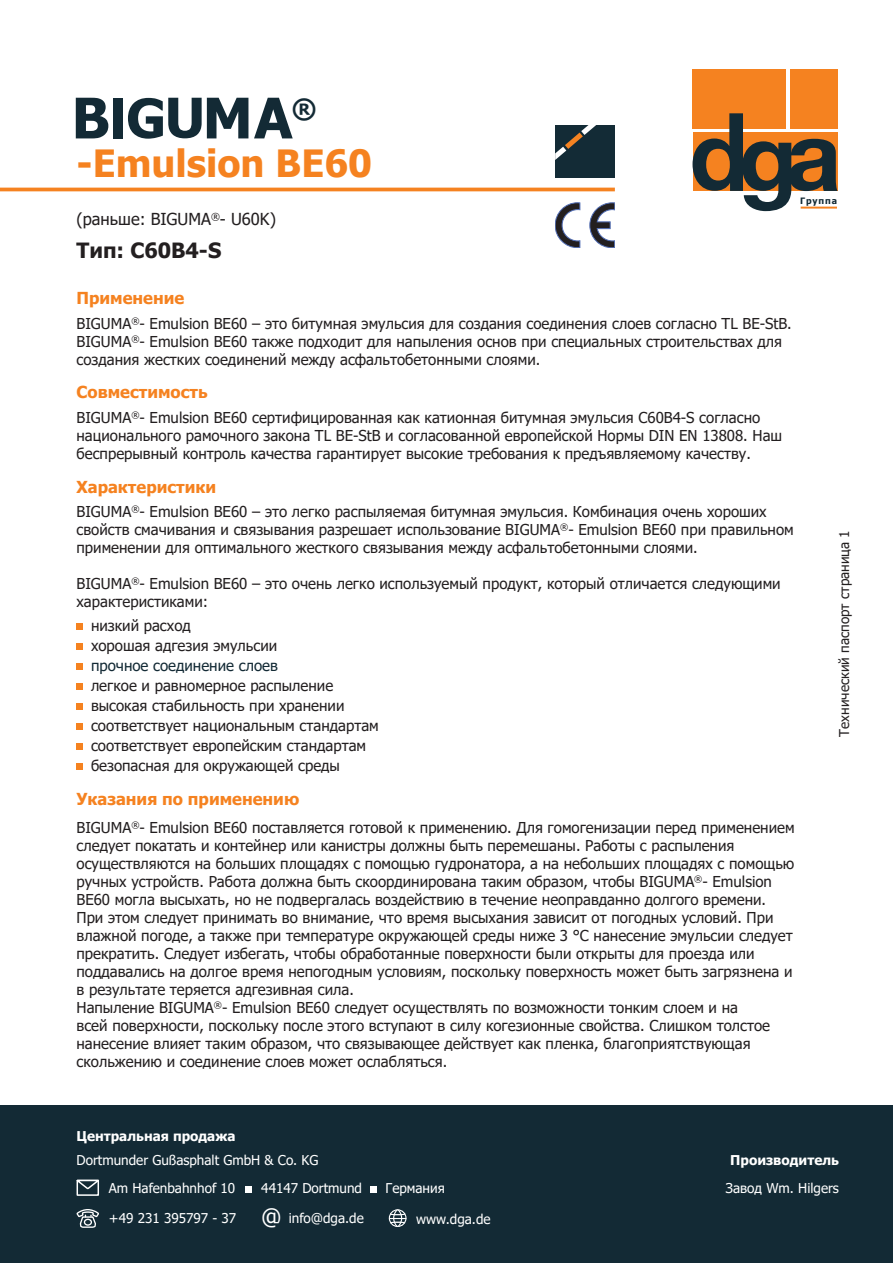
<style>
.page{position:relative;width:893px;height:1263px;background:#fff}
.page>*{position:absolute;margin:0;border:0;box-sizing:border-box;transform-origin:0 0}
.t1{font:700 37.5px "Tahoma";color:#f58220}
.t2{font:700 26.7px "Tahoma";color:#132a35}
.t3{font:700 21px "Tahoma";color:#231f20}
.t4{font:700 16.5px "Tahoma";color:#f58220}
.t5{font:16.5px "Tahoma";color:#231f20}
.t6{font:15px/18px "Tahoma";color:#231f20}
.t7{font:15px "Tahoma";color:#132a35}
.t8{font:13.5px/28.2px "Tahoma";color:#fff}
.t9{font:700 13.5px "Tahoma";color:#fff}
.t10{font:13.5px "Tahoma";color:#231f20}
.t11{font:700 8.85px "Tahoma";letter-spacing:.1em;color:#132a35}
.s1{font-size:22.5px}
</style>
<div class="page">
<hr style="left:0;top:188px;width:615px;height:3px;background:#f58220">
<div style="left:692px;top:69px;width:94px;height:59px;background:#f58220"></div>
<div style="left:790px;top:69px;width:47px;height:59px;background:#f58220"></div>
<svg style="left:692px;top:113px;width:145px;height:98px"></svg>
<div style="left:555px;top:125px;width:60px;height:52px;background:#132b36"></div>
<svg style="left:555px;top:125px;width:41px;height:35px"></svg>
<div style="left:114px;top:98px;width:9px;height:40px;background:#132a35"></div>
<svg style="left:76px;top:98px;width:32px;height:40px"></svg>
<svg style="left:128px;top:98px;width:120px;height:41px"></svg>
<svg style="left:254px;top:98px;width:39px;height:40px"></svg>
<svg style="left:590px;top:203px;width:25px;height:45px"></svg>
<svg style="left:555px;top:203px;width:25px;height:45px"></svg>
<div style="left:0;top:1106px;width:893px;height:157px;background:#132a35"></div>
<svg style="left:77px;top:1180px;width:22px;height:16px"></svg>
<div style="left:245px;top:1186px;width:6px;height:7px;background:#fff"></div>
<svg style="left:77px;top:1209px;width:22px;height:19px"></svg>
<div style="left:371px;top:1186px;width:6px;height:7px;background:#fff"></div>
<div style="left:389px;top:1209px;width:17px;height:18px;border:1px solid #fff;border-radius:50%"></div>
<div style="left:393px;top:1209px;width:9px;height:18px;border:1px solid #fff;border-radius:50%"></div>
<svg style="left:389px;top:1212px;width:17px;height:12px"></svg>
<svg style="left:77px;top:624px;width:6px;height:6px"></svg>
<div style="left:77px;top:643px;width:6px;height:7px;background:#f58220"></div>
<div style="left:77px;top:663px;width:6px;height:7px;background:#f58220"></div>
<div style="left:77px;top:683px;width:6px;height:7px;background:#f58220"></div>
<div style="left:77px;top:703px;width:6px;height:7px;background:#f58220"></div>
<div style="left:77px;top:723px;width:6px;height:7px;background:#f58220"></div>
<div style="left:77px;top:743px;width:6px;height:7px;background:#f58220"></div>
<div style="left:77px;top:763px;width:6px;height:7px;background:#f58220"></div>
<h2 class="t2" style="left:292px;top:91px;width:26px">®</h2>
<h1 class="t1" style="left:77px;top:138px;width:297px">-Emulsion BE60</h1>
<p class="t5" style="left:77px;top:208px;width:201px">(раньше: BIGUMA<sup>®</sup>- U60K)</p>
<p class="t11" style="left:800px;top:195px;width:38px">Группа</p>
<h3 class="t3" style="left:77px;top:235px;width:146px">Тип: C60B4-S</h3>
<p class="t4" style="left:77px;top:287px;width:109px">Применение</p>
<p class="t6" style="left:77px;top:315px;width:717px">BIGUMA<sup>®</sup>- Emulsion BE60 – это битумная эмульсия для создания соединения слоев согласно TL BE-StB.<br>BIGUMA<sup>®</sup>- Emulsion BE60 также подходит для напыления основ при специальных строительствах для создания жестких соединений между асфальтобетонными слоями.</p>
<p class="t4" style="left:77px;top:381px;width:133px">Совместимость</p>
<p class="t6" style="left:77px;top:409px;width:707px">BIGUMA<sup>®</sup>- Emulsion BE60 сертифицированная как катионная битумная эмульсия C60B4-S согласно национального рамочного закона TL BE-StB и согласованной европейской Нормы DIN EN 13808. Наш беспрерывный контроль качества гарантирует высокие требования к предъявляемому качеству.</p>
<p class="t4" style="left:77px;top:475px;width:141px">Характеристики</p>
<p class="t6" style="left:77px;top:503px;width:719px">BIGUMA<sup>®</sup>- Emulsion BE60 – это легко распыляемая битумная эмульсия. Комбинация очень хороших свойств смачивания и связывания разрешает использование BIGUMA<sup>®</sup>- Emulsion BE60 при правильном применении для оптимального жесткого связывания между асфальтобетонными слоями.</p>
<p class="t6" style="left:77px;top:575px;width:706px">BIGUMA<sup>®</sup>- Emulsion BE60 – это очень легко используемый продукт, который отличается следующими характеристиками:</p>
<p class="t6" style="left:91px;top:616px;width:188px;line-height:20px">низкий расход<br>хорошая адгезия эмульсии</p>
<p class="t7" style="left:91px;top:655px;width:188px">прочное соединение слоев</p>
<p class="t6" style="left:91px;top:676px;width:289px;line-height:20px">легкое и равномерное распыление высокая стабильность при хранении соответствует национальным стандартам соответствует европейским стандартам безопасная для окружающей среды</p>
<p class="t4" style="left:77px;top:787px;width:224px">Указания по применению</p>
<p class="t6" style="left:77px;top:820px;width:720px">BIGUMA<sup>®</sup>- Emulsion BE60 поставляется готовой к применению. Для гомогенизации перед применением следует покатать и контейнер или канистры должны быть перемешаны. Работы с распыления осуществляются на больших площадях с помощью гудронатора, а на небольших площадях с помощью ручных устройств. Работа должна быть скоординирована таким образом, чтобы BIGUMA<sup>®</sup>- Emulsion BE60 могла высыхать, но не подвергалась воздействию в течение неоправданно долгого времени.<br>При этом следует принимать во внимание, что время высыхания зависит от погодных условий. При влажной погоде, а также при температуре окружающей среды ниже 3 °C нанесение эмульсии следует прекратить. Следует избегать, чтобы обработанные поверхности были открыты для проезда или поддавались на долгое время непогодным условиям, поскольку поверхность может быть загрязнена и в результате теряется адгезивная сила.<br>Напыление BIGUMA<sup>®</sup>- Emulsion BE60 следует осуществлять по возможности тонким слоем и на<br>всей поверхности, поскольку после этого вступают в силу когезионные свойства. Слишком толстое нанесение влияет таким образом, что связывающее действует как пленка, благоприятствующая скольжению и соединение слоев может ослабляться.</p>
<p class="t10" style="left:835px;top:736px;width:208px;rotate:-90deg">Технический паспорт страница 1</p>
<p class="t9" style="left:77px;top:1127px;width:160px">Центральная продажа</p>
<p class="t8" style="left:109px;top:1146px;width:211px;text-indent:-32px">Dortmunder Gußasphalt GmbH &amp; Co. KG<br>Am Hafenbahnhof 10</p>
<p class="t8" style="left:261px;top:1175px;width:102px">44147 Dortmund</p>
<p class="t8" style="left:109px;top:1205px;width:256px">+49 231 395797 - 37 <span class="s1">@</span> info@dga.de</p>
<p class="t8" style="left:385px;top:1175px;width:61px">Германия</p>
<p class="t8" style="left:416px;top:1205px;width:76px">www.dga.de</p>
<p class="t9" style="left:730px;top:1150px;width:110px">Производитель</p>
<p class="t8" style="left:726px;top:1175px;width:115px">Завод Wm. Hilgers</p>
</div>
